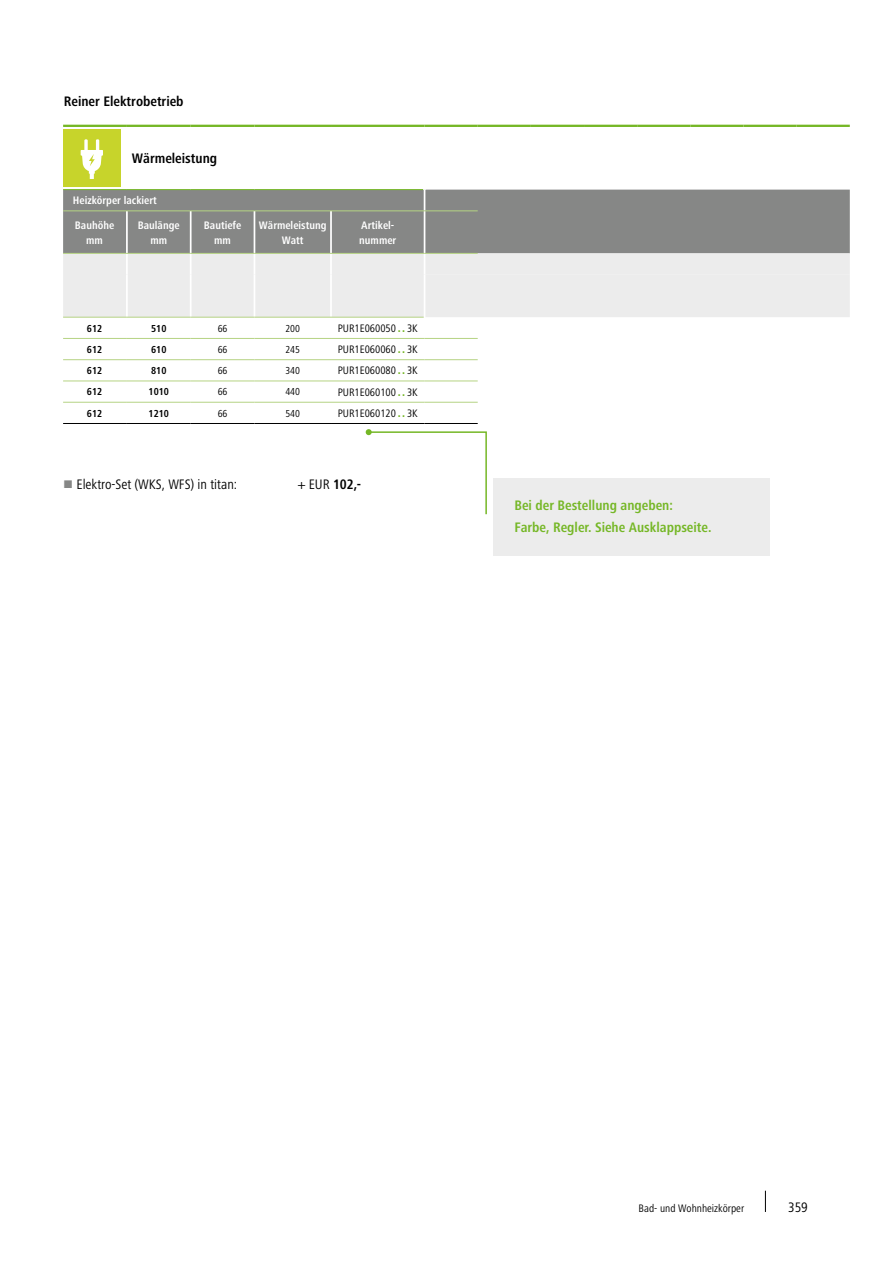
<style>
.page{position:relative;width:893px;height:1263px;background:#fff}
.page>*{position:absolute;margin:0;border:0;box-sizing:border-box;transform-origin:0 0}
.t1{font:700 condensed 14.25px/21.3px "Frutiger Next LTW1 G";color:#75b726}
.t2{font:700 condensed 14.25px "Frutiger Next LTW1 G";color:#000}
.t3{font:condensed 14.25px "Frutiger Next LTW1 G";color:#000}
.t4{font:condensed 11.25px "Frutiger Next LTW1 G";color:#000}
.t5{font:700 condensed 11.25px/14.9px "Frutiger Next LTW1 G";color:#fff;text-align:center}
.t6{font:700 condensed 10.5px "Frutiger Next LTW1 G";color:#000}
.t7{font:condensed 10.5px "Frutiger Next LTW1 G";color:#000}
.s1{font-weight:900;font-size:9px;color:#75b726}
.s2{font-weight:400}
</style>
<div class="page">
<svg style="left:765px;top:1191px;width:1px;height:21px"></svg>
<div style="left:493px;top:478px;width:277px;height:78px;background:#ececec"></div>
<div style="left:63px;top:190px;width:787px;height:63px;background:#868786"></div>
<div style="left:63px;top:253px;width:787px;height:64px;background:#ececec"></div>
<svg style="left:424px;top:190px;width:1px;height:21px"></svg>
<hr style="left:126px;top:211px;width:2px;height:42px;background:#fff">
<hr style="left:190px;top:211px;width:2px;height:42px;background:#fff">
<hr style="left:254px;top:211px;width:1px;height:42px;background:#fff">
<hr style="left:330px;top:211px;width:2px;height:42px;background:#fff">
<hr style="left:424px;top:211px;width:1px;height:42px;background:#fff">
<hr style="left:126px;top:254px;width:2px;height:21px;background:#fff">
<hr style="left:190px;top:254px;width:2px;height:21px;background:#fff">
<svg style="left:254px;top:254px;width:1px;height:21px"></svg>
<hr style="left:330px;top:254px;width:2px;height:21px;background:#fff">
<hr style="left:126px;top:275px;width:2px;height:42px;background:#fff">
<hr style="left:190px;top:275px;width:2px;height:42px;background:#fff">
<hr style="left:254px;top:275px;width:1px;height:42px;background:#fff">
<hr style="left:330px;top:275px;width:2px;height:42px;background:#fff">
<svg style="left:424px;top:254px;width:426px;height:148px"></svg>
<hr style="left:63px;top:125px;width:64px;height:2px;background:#75b726">
<hr style="left:63px;top:189px;width:64px;height:1px;background:#75b726">
<hr style="left:127px;top:189px;width:64px;height:1px;background:#75b726">
<hr style="left:191px;top:189px;width:63px;height:1px;background:#75b726">
<hr style="left:254px;top:189px;width:77px;height:1px;background:#75b726">
<hr style="left:331px;top:189px;width:92px;height:1px;background:#75b726">
<hr style="left:63px;top:211px;width:64px;height:1px;background:#b5d383">
<hr style="left:127px;top:211px;width:64px;height:1px;background:#b5d383">
<hr style="left:191px;top:211px;width:63px;height:1px;background:#b5d383">
<hr style="left:254px;top:211px;width:77px;height:1px;background:#b5d383">
<hr style="left:331px;top:211px;width:94px;height:1px;background:#b5d383">
<hr style="left:63px;top:338px;width:64px;height:1px;background:#b5d383">
<hr style="left:127px;top:338px;width:64px;height:1px;background:#b5d383">
<hr style="left:191px;top:338px;width:63px;height:1px;background:#b5d383">
<hr style="left:254px;top:338px;width:77px;height:1px;background:#b5d383">
<hr style="left:331px;top:338px;width:94px;height:1px;background:#b5d383">
<hr style="left:425px;top:338px;width:53px;height:1px;background:#b5d383">
<hr style="left:63px;top:359px;width:64px;height:1px;background:#b5d383">
<hr style="left:127px;top:359px;width:64px;height:1px;background:#b5d383">
<hr style="left:191px;top:359px;width:63px;height:1px;background:#b5d383">
<hr style="left:254px;top:359px;width:77px;height:1px;background:#b5d383">
<hr style="left:331px;top:359px;width:94px;height:1px;background:#b5d383">
<hr style="left:425px;top:359px;width:53px;height:1px;background:#b5d383">
<hr style="left:63px;top:381px;width:64px;height:1px;background:#b5d383">
<hr style="left:127px;top:381px;width:64px;height:1px;background:#b5d383">
<hr style="left:191px;top:381px;width:63px;height:1px;background:#b5d383">
<hr style="left:254px;top:381px;width:77px;height:1px;background:#b5d383">
<hr style="left:331px;top:381px;width:94px;height:1px;background:#b5d383">
<hr style="left:425px;top:381px;width:53px;height:1px;background:#b5d383">
<hr style="left:63px;top:402px;width:64px;height:1px;background:#b5d383">
<hr style="left:127px;top:402px;width:64px;height:1px;background:#b5d383">
<hr style="left:191px;top:402px;width:63px;height:1px;background:#b5d383">
<hr style="left:254px;top:402px;width:77px;height:1px;background:#b5d383">
<hr style="left:331px;top:402px;width:94px;height:1px;background:#b5d383">
<hr style="left:425px;top:402px;width:53px;height:1px;background:#b5d383">
<hr style="left:63px;top:423px;width:64px;height:1px;background:#000">
<hr style="left:127px;top:423px;width:64px;height:1px;background:#000">
<hr style="left:191px;top:423px;width:63px;height:1px;background:#000">
<hr style="left:254px;top:423px;width:77px;height:1px;background:#000">
<hr style="left:331px;top:423px;width:94px;height:1px;background:#000">
<hr style="left:425px;top:423px;width:53px;height:1px;background:#000">
<hr style="left:425px;top:253px;width:53px;height:1px;background:#b5d383">
<hr style="left:425px;top:211px;width:53px;height:1px;background:#b5d383">
<hr style="left:63px;top:253px;width:64px;height:1px;background:#b5d383">
<hr style="left:127px;top:253px;width:64px;height:1px;background:#b5d383">
<hr style="left:191px;top:253px;width:63px;height:1px;background:#b5d383">
<hr style="left:254px;top:253px;width:77px;height:1px;background:#b5d383">
<hr style="left:331px;top:253px;width:94px;height:1px;background:#b5d383">
<hr style="left:63px;top:317px;width:64px;height:1px;background:#b5d383">
<hr style="left:127px;top:317px;width:64px;height:1px;background:#b5d383">
<hr style="left:191px;top:317px;width:63px;height:1px;background:#b5d383">
<hr style="left:254px;top:317px;width:77px;height:1px;background:#b5d383">
<hr style="left:331px;top:317px;width:93px;height:1px;background:#b5d383">
<hr style="left:127px;top:125px;width:64px;height:2px;background:#75b726">
<hr style="left:191px;top:125px;width:63px;height:2px;background:#75b726">
<hr style="left:254px;top:125px;width:77px;height:2px;background:#75b726">
<hr style="left:331px;top:125px;width:94px;height:2px;background:#75b726">
<hr style="left:425px;top:125px;width:53px;height:2px;background:#75b726">
<hr style="left:478px;top:125px;width:53px;height:2px;background:#75b726">
<hr style="left:531px;top:125px;width:53px;height:2px;background:#75b726">
<hr style="left:584px;top:125px;width:53px;height:2px;background:#75b726">
<hr style="left:637px;top:125px;width:53px;height:2px;background:#75b726">
<hr style="left:690px;top:125px;width:53px;height:2px;background:#75b726">
<hr style="left:743px;top:125px;width:54px;height:2px;background:#75b726">
<hr style="left:797px;top:125px;width:53px;height:2px;background:#75b726">
<div style="left:63px;top:129px;width:58px;height:58px;background:#c7d42b"></div>
<svg style="left:81px;top:139px;width:22px;height:40px"></svg>
<svg style="left:366px;top:429px;width:121px;height:86px"></svg>
<p class="t2" style="left:64px;top:93px;width:121px">Reiner Elektrobetrieb</p>
<p class="t2" style="left:132px;top:150px;width:87px">Wärmeleistung</p>
<p class="t5" style="left:73px;top:188px;width:85px;line-height:24.5px;text-align:left">Heizkörper lackiert<br>Bauhöhe</p>
<p class="t5" style="left:86px;top:232px;width:18px">mm</p>
<p class="t5" style="left:138px;top:218px;width:43px">Baulänge mm</p>
<p class="t5" style="left:204px;top:218px;width:39px">Bautiefe mm</p>
<p class="t5" style="left:259px;top:218px;width:69px">Wärmeleistung<br>Watt</p>
<p class="t5" style="left:359px;top:218px;width:39px;text-align:left">Artikel&shy;nummer</p>
<p class="t6" style="left:87px;top:322px;width:17px">612</p>
<p class="t6" style="left:151px;top:322px;width:17px">510</p>
<p class="t7" style="left:218px;top:322px;width:11px">66</p>
<p class="t7" style="left:285px;top:322px;width:16px">200</p>
<p class="t4" style="left:338px;top:322px;width:82px">PUR1E060050 <span class="s1">. .</span> 3K</p>
<p class="t6" style="left:87px;top:343px;width:17px">612</p>
<p class="t6" style="left:151px;top:343px;width:17px">610</p>
<p class="t7" style="left:218px;top:343px;width:11px">66</p>
<p class="t7" style="left:285px;top:343px;width:16px">245</p>
<p class="t4" style="left:338px;top:343px;width:82px">PUR1E060060 <span class="s1">. .</span> 3K</p>
<p class="t6" style="left:87px;top:365px;width:17px">612</p>
<p class="t6" style="left:151px;top:365px;width:17px">810</p>
<p class="t7" style="left:218px;top:365px;width:11px">66</p>
<p class="t7" style="left:285px;top:365px;width:16px">340</p>
<p class="t4" style="left:338px;top:364px;width:82px">PUR1E060080 <span class="s1">. .</span> 3K</p>
<p class="t6" style="left:87px;top:386px;width:17px">612</p>
<p class="t6" style="left:149px;top:386px;width:22px">1010</p>
<p class="t7" style="left:218px;top:386px;width:11px">66</p>
<p class="t7" style="left:285px;top:386px;width:16px">440</p>
<p class="t4" style="left:338px;top:385px;width:82px">PUR1E060100 <span class="s1">. .</span> 3K</p>
<p class="t6" style="left:87px;top:407px;width:17px">612</p>
<p class="t6" style="left:149px;top:407px;width:22px">1210</p>
<p class="t7" style="left:218px;top:407px;width:11px">66</p>
<p class="t7" style="left:285px;top:407px;width:16px">540</p>
<p class="t4" style="left:338px;top:407px;width:82px">PUR1E060120 <span class="s1">. .</span> 3K</p>
<p class="t3" style="left:77px;top:476px;width:162px">Elektro-Set (WKS, WFS) in titan:</p>
<p class="t2" style="left:298px;top:476px;width:65px"><span class="s2">+ EUR</span> 102,-</p>
<p class="t1" style="left:514px;top:495px;width:199px">Bei der Bestellung angeben:<br>Farbe, Regler. Siehe Ausklappseite.</p>
<p class="t4" style="left:639px;top:1202px;width:107px">Bad- und Wohnheizkörper</p>
<p class="t3" style="left:788px;top:1199px;width:21px">359</p>
</div>
